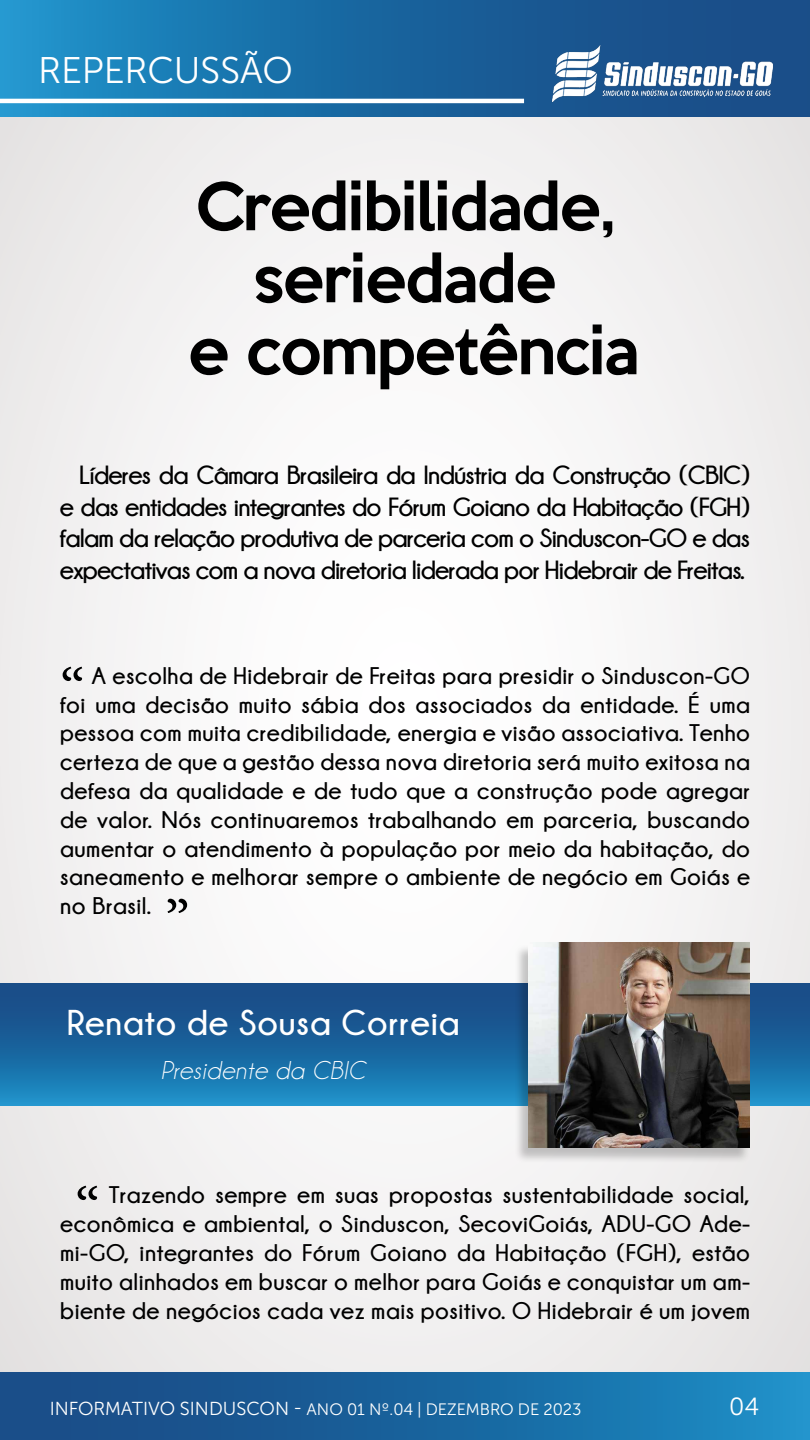
<style>
.page{position:relative;width:810px;height:1440px;background:#f4f3f3}
.page>*{position:absolute;margin:0;border:0;box-sizing:border-box;transform-origin:0 0}
.t1{font:62.25px "Minion Pro";color:#000}
.t2{font:500 60px/72px "Keep Calm";letter-spacing:-.02em;color:#000;text-align:center}
.t3{font:36.97px "Museo Sans Cyrl 300";color:#fff}
.t4{font:700 35.78px "Champagne&Limousines";letter-spacing:.025em;color:#fff}
.t5{font:700 26.25px/31.5px "Champagne&Limousines";letter-spacing:-.03em;color:#000;text-align:justify}
.t6{font:italic 26.03px "Champagne&Limousines";letter-spacing:.025em;color:#fff}
.t7{font:24.75px "Museo Sans Cyrl 300";color:#fff}
.t8{font:700 24px/28.8px "Champagne&Limousines";letter-spacing:.02em;color:#000;text-align:justify}
.t9{font:16.5px "Museo Sans Cyrl 300";color:#fff}
.s1{font-size:18.75px}
</style>
<div class="page">
<div style="left:0;top:0;width:810px;height:117px;background:linear-gradient(to right,#1f8fc6,#18427d)"></div>
<img style="left:545px;top:43px;width:237px;height:61px">
<hr style="left:0;top:99px;width:524px;height:4px;background:#fff">
<div style="left:0;top:1372px;width:810px;height:68px;background:linear-gradient(to right,#18437e,#1c8bc2)"></div>
<div style="left:0;top:984px;width:810px;height:122px;background:linear-gradient(to bottom,#18417d,#1c8cc4)"></div>
<div style="left:514px;top:944px;width:236px;height:220px;background:#000;opacity:.22"></div>
<img style="left:528px;top:942px;width:222px;height:205px">
<h3 class="t3" style="left:38px;top:50px;width:256px">REPERCUSSÃO</h3>
<h2 class="t2" style="left:188px;top:166px;width:453px">Credibilidade, seriedade<br>e competência</h2>
<p class="t5" style="left:60px;top:459px;width:692px;text-indent:19px">Líderes da Câmara Brasileira da Indústria da Construção (CBIC) e das entidades integrantes do Fórum Goiano da Habitação (FGH) falam da relação produtiva de parceria com o Sinduscon-GO e das expectativas com a nova diretoria liderada por Hidebrair de Freitas.</p>
<h1 class="t1" style="left:60px;top:650px;width:26px">“</h1>
<p class="t8" style="left:60px;top:661px;width:691px;text-indent:32px">A escolha de Hidebrair de Freitas para presidir o Sinduscon-GO foi uma decisão muito sábia dos associados da entidade. É uma pessoa com muita credibilidade, energia e visão associativa. Tenho certeza de que a gestão dessa nova diretoria será muito exitosa na defesa da qualidade e de tudo que a construção pode agregar de valor. Nós continuaremos trabalhando em parceria, buscando aumentar o atendimento à população por meio da habitação, do saneamento e melhorar sempre o ambiente de negócio em Goiás e no Brasil.</p>
<h1 class="t1" style="left:190px;top:930px;width:26px;rotate:-180deg">“</h1>
<h3 class="t4" style="left:67px;top:1003px;width:394px">Renato de Sousa Correia</h3>
<p class="t6" style="left:161px;top:1058px;width:206px">Presidente da CBIC</p>
<h1 class="t1" style="left:75px;top:1169px;width:26px">“</h1>
<p class="t8" style="left:60px;top:1180px;width:691px;text-indent:49px">Trazendo sempre em suas propostas sustentabilidade social, econômica e ambiental, o Sinduscon, SecoviGoiás, ADU-GO Ade&shy;mi-GO, integrantes do Fórum Goiano da Habitação (FGH), estão muito alinhados em buscar o melhor para Goiás e conquistar um am&shy;biente de negócios cada vez mais positivo. O Hidebrair é um jovem</p>
<p class="t9" style="left:50px;top:1400px;width:533px"><span class="s1">INFORMATIVO SINDUSCON -</span> ANO 01 Nº.04 | DEZEMBRO DE 2023</p>
<p class="t7" style="left:729px;top:1393px;width:32px">04</p>
</div>
